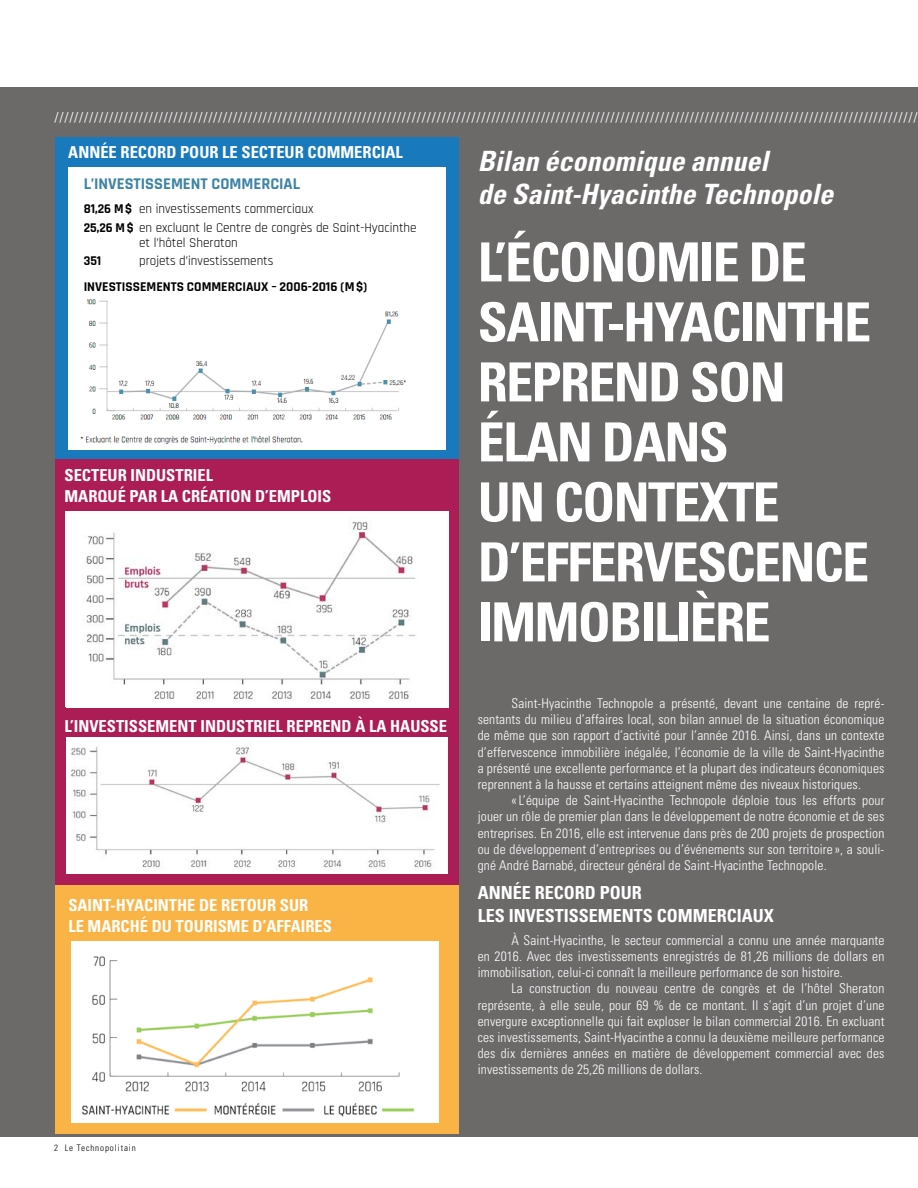
<style>
.page{position:relative;width:918px;height:1188px;background:#fff}
.page>*{position:absolute;margin:0;border:0;box-sizing:border-box;transform-origin:0 0}
.t1{font:700 condensed 54px/60px "Univers";letter-spacing:-.03em;color:#fff}
.t2{font:italic 700 condensed 27.9px/33px "Univers";color:#fff}
.t3{font:700 condensed 18px "Univers";color:#fff}
.t4{font:700 condensed 16.5px/21px "Univers";color:#fff}
.t5{font:700 16.5px "Rajdhani";color:#3c83a6}
.t6{font:15px "Minion Pro";color:#fff}
.t7{font:300 condensed 13.5px/16.2px "Univers";letter-spacing:.01em;color:#fff;text-align:justify}
.t8{font:13.5px/18.3px "Rajdhani";color:#000}
.t9{font:700 13.5px "Rajdhani";color:#000}
.t10{font:300 condensed 9px "Univers";letter-spacing:.1em;color:#000}
.s1{font-weight:700}
</style>
<div class="page">
<div style="left:0;top:88px;width:918px;height:1049px;background:#6c6969"></div>
<div style="left:55px;top:459px;width:404px;height:429px;background:#ab1d54"></div>
<div style="left:55px;top:137px;width:404px;height:322px;background:#187abd"></div>
<div style="left:66px;top:511px;width:383px;height:197px;background:#fff"></div>
<img style="left:86px;top:521px;width:330px;height:179px">
<img style="left:67px;top:738px;width:381px;height:135px">
<div style="left:55px;top:885px;width:404px;height:249px;background:#fab446"></div>
<img style="left:72px;top:942px;width:366px;height:181px">
<div style="left:68px;top:167px;width:377px;height:283px;background:#fff"></div>
<img style="left:80px;top:299px;width:326px;height:145px">
<p class="t6" style="left:54px;top:108px;width:865px">//////////////////////////////////////////////////////////////////////////////////////////////////////////////////////////////////////////////////////////////////////////////</p>
<p class="t4" style="left:68px;top:141px;width:336px">ANNÉE RECORD POUR LE SECTEUR COMMERCIAL</p>
<p class="t5" style="left:84px;top:174px;width:217px">L’INVESTISSEMENT COMMERCIAL</p>
<p class="t8" style="left:84px;top:200px;width:335px"><span class="s1">81,26 M $</span> en investissements commerciaux<br><span class="s1">25,26 M $</span> en excluant le Centre de congrès de Saint-Hyacinthe</p>
<p class="t8" style="left:139px;top:234px;width:100px">et l’hôtel Sheraton</p>
<p class="t9" style="left:84px;top:252px;width:19px">351</p>
<p class="t8" style="left:139px;top:252px;width:136px">projets d’investissements</p>
<p class="t9" style="left:84px;top:278px;width:113px">INVESTISSEMENTS COMMER</p>
<p class="t9" style="left:235px;top:278px;width:134px">CIAUX – 2006-2016 (M $)</p>
<p class="t4" style="left:65px;top:465px;width:268px">SECTEUR INDUSTRIEL<br>MARQUÉ PAR LA CRÉATION D’EMPLOIS</p>
<p class="t4" style="left:65px;top:715px;width:384px">L’INVESTISSEMENT INDUSTRIEL REPREND À LA HAUSSE</p>
<p class="t4" style="left:68px;top:895px;width:265px">SAINT-HYACINTHE DE RETOUR SUR<br>LE MARCHÉ DU TOURISME D’AFFAIRES</p>
<p class="t10" style="left:54px;top:1142px;width:83px">2 Le Technopolitain</p>
<h2 class="t2" style="left:478px;top:144px;width:357px">Bilan économique annuel<br>de Saint-Hyacinthe Technopole</h2>
<h1 class="t1" style="left:478px;top:232px;width:395px">L’ÉCONOMIE DE<br>SAINT-HYACINTHE<br>REPREND SON<br>ÉLAN DANS<br>UN CONTEXTE<br>D’EFFERVESCENCE<br>IMMOBILIÈRE</h1>
<p class="t7" style="left:478px;top:695px;width:408px;text-indent:34px">Saint-Hyacinthe Technopole a présenté, devant une centaine de repré&shy;sentants du milieu d’affaires local, son bilan annuel de la situation économique de même que son rapport d’activité pour l’année 2016. Ainsi, dans un contexte d’effervescence immobilière inégalée, l’économie de la ville de Saint-Hyacinthe a présenté une excellente performance et la plupart des indicateurs économiques reprennent à la hausse et certains atteignent même des niveaux historiques.</p>
<p class="t7" style="left:478px;top:792px;width:408px;text-indent:34px">«L’équipe de Saint-Hyacinthe Technopole déploie tous les efforts pour jouer un rôle de premier plan dans le développement de notre économie et de ses entreprises. En 2016, elle est intervenue dans près de 200 projets de prospection ou de développement d’entreprises ou d’événements sur son territoire », a souli&shy;gné André Barnabé, directeur général de Saint-Hyacinthe Technopole.</p>
<h3 class="t3" style="left:478px;top:882px;width:23px">ANNÉE</h3>
<h3 class="t3" style="left:535px;top:882px;width:11px">RECORD</h3>
<h3 class="t3" style="left:600px;top:882px;width:12px">POUR</h3>
<h3 class="t3" style="left:478px;top:904px;width:10px">LES</h3>
<h3 class="t3" style="left:509px;top:904px;width:11px">INVESTISSEMENTS</h3>
<h3 class="t3" style="left:657px;top:904px;width:12px">COMMERCIAU</h3>
<h3 class="t3" style="left:764px;top:904px;width:12px">X</h3>
<p class="t7" style="left:478px;top:932px;width:408px;text-indent:34px">À Saint-Hyacinthe, le secteur commercial a connu une année marquante en 2016. Avec des investissements enregistrés de 81,26 millions de dollars en immobilisation, celui-ci connaît la meilleure performance de son histoire.</p>
<p class="t7" style="left:478px;top:981px;width:408px;text-indent:34px">La construction du nouveau centre de congrès et de l’hôtel Sheraton représente, à elle seule, pour 69 % de ce montant. Il s’agit d’un projet d’une envergure exceptionnelle qui fait exploser le bilan commercial 2016. En excluant ces investissements, Saint-Hyacinthe a connu la deuxième meilleure performance des dix dernières années en matière de développement commercial avec des investissements de 25,26 millions de dollars.</p>
</div>
